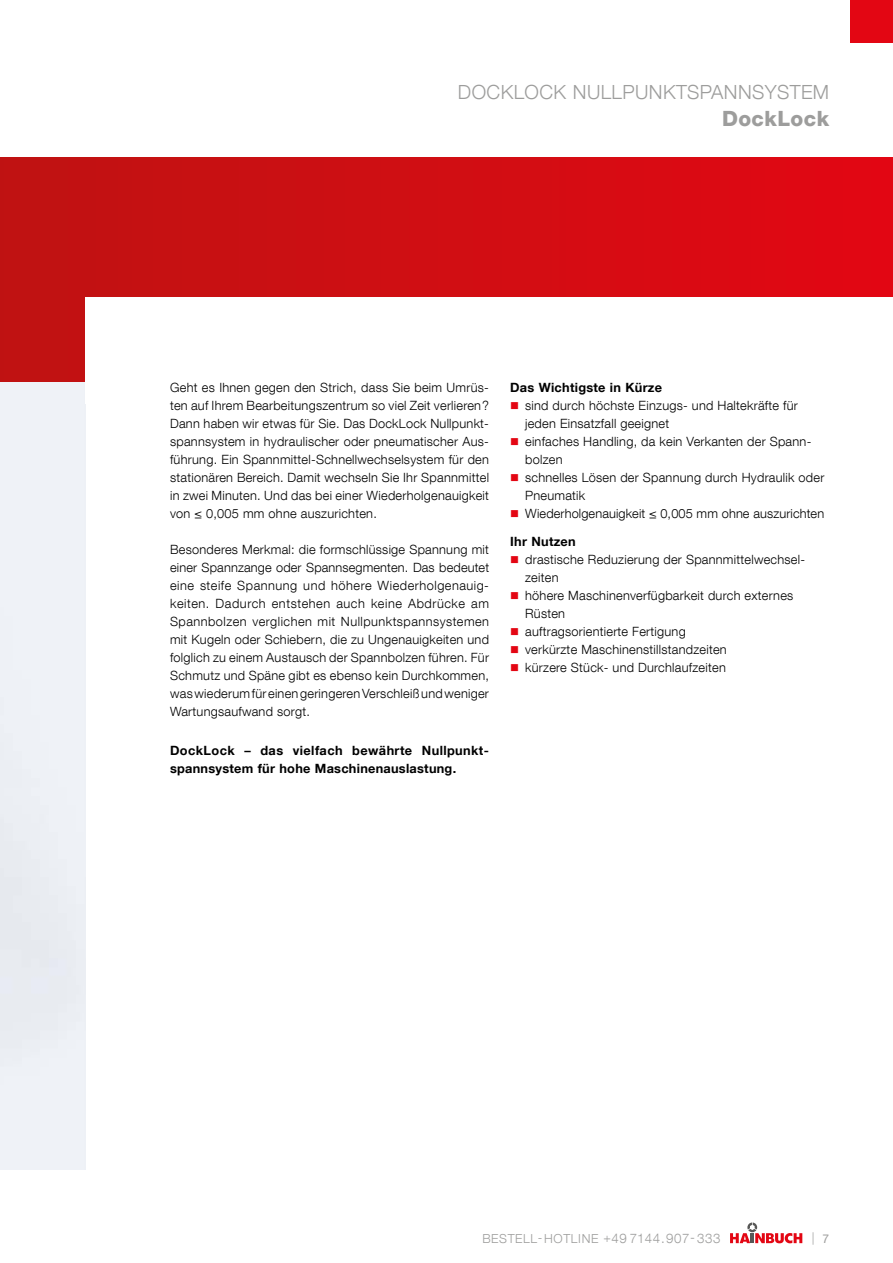
<style>
.page{position:relative;width:893px;height:1263px;background:#fff}
.page>*{position:absolute;margin:0;border:0;box-sizing:border-box;transform-origin:0 0}
.Kopf_Kapitel_Ebene_2{font:800 21px "Helvetica Neue LT Com";letter-spacing:.02em;color:#9d9d9c}
.Kopf_Kapitel_Ebene_2-2{font:300 19.5px "Helvetica Neue LT Com";letter-spacing:.02em;color:#9d9d9c}
._45light-8_5pt-schwa{font:300 12.75px/18px "Helvetica Neue LT Com";letter-spacing:.02em;color:#000;text-align:justify}
.K_Aufzählung_8_5{font:300 12.75px/18px "Helvetica Neue LT Com";letter-spacing:.02em;color:#000}
._75bold-8_5pt-schwar{font:700 12.75px/18px "Helvetica Neue LT Com";letter-spacing:.02em;color:#000}
.Allgemein_Überschrif{font:700 12.75px "Helvetica Neue LT Com";letter-spacing:.02em;color:#000}
.t1{font:300 12.45px "Helvetica Neue LT Com";letter-spacing:.05em;color:#9d9d9c}
.s1{color:#e30613}
.s2{font-size:13.2px}
.s3{font-weight:400;font-size:12px}
</style>
<div class="page">
<svg style="left:730px;top:1222px;width:72px;height:21px"></svg>
<div style="left:0;top:157px;width:893px;height:226px;background:linear-gradient(to right,#c01514,#e30c17)"></div>
<div style="left:85px;top:298px;width:808px;height:106px;background:#fff"></div>
<div style="left:850px;top:0;width:43px;height:43px;background:#e30613"></div>
<p class="Kopf_Kapitel_Ebene_2-2" style="left:458px;top:80px;width:373px">DOCKLOCK NULLPUNKTSPANNSYSTEM</p>
<p class="Kopf_Kapitel_Ebene_2" style="left:722px;top:106px;width:109px">DockLock</p>
<p class="_45light-8_5pt-schwa" style="left:170px;top:378px;width:320px">Geht es Ihnen gegen den Strich, dass Sie beim Umrüs&shy;ten auf Ihrem Bearbeitungszentrum so viel Zeit verlieren?<br>Dann haben wir etwas für Sie. Das DockLock Nullpunkt&shy;spannsystem in hydraulischer oder pneumatischer Aus&shy;führung. Ein Spannmittel-Schnellwechselsystem für den stationären Bereich. Damit wechseln Sie Ihr Spannmittel in zwei Minuten. Und das bei einer Wiederholgenauigkeit von ≤ 0,005 mm ohne auszurichten.</p>
<p class="_45light-8_5pt-schwa" style="left:170px;top:540px;width:321px">Besonderes Merkmal: die formschlüssige Spannung mit einer Spannzange oder Spannsegmenten. Das bedeutet eine steife Spannung und höhere Wiederholgenauig&shy;keiten. Dadurch entstehen auch keine Abdrücke am Spannbolzen verglichen mit Nullpunktspannsystemen mit Kugeln oder Schiebern, die zu Ungenauigkeiten und folglich zu einem Austausch der Spannbolzen führen. Für Schmutz und Späne gibt es ebenso kein Durchkommen, was wiederum für einen geringeren Verschleiß und weniger Wartungsaufwand sorgt.</p>
<p class="_75bold-8_5pt-schwar" style="left:170px;top:741px;width:320px">DockLock – das vielfach bewährte Nullpunkt&shy;spannsystem für hohe Maschinenauslastung.</p>
<p class="Allgemein_Überschrif" style="left:510px;top:379px;width:153px">Das Wichtigste in Kürze</p>
<p class="K_Aufzählung_8_5" style="left:525px;top:396px;width:274px;text-indent:-15px"><span class="s1">■</span> sind durch höchste Einzugs- und Haltekräfte für jeden Einsatzfall geeignet</p>
<p class="K_Aufzählung_8_5" style="left:525px;top:432px;width:286px;text-indent:-15px"><span class="s1">■</span> einfaches Handling, da kein Verkanten der Spann&shy;bolzen</p>
<p class="K_Aufzählung_8_5" style="left:525px;top:468px;width:301px;text-indent:-15px"><span class="s1">■</span> schnelles Lösen der Spannung durch Hydraulik oder<br>Pneumatik</p>
<p class="K_Aufzählung_8_5" style="left:510px;top:504px;width:315px"><span class="s1">■</span> Wiederholgenauigkeit ≤ 0,005 mm ohne auszurichten</p>
<p class="Allgemein_Überschrif" style="left:510px;top:533px;width:67px">Ihr Nutzen</p>
<p class="K_Aufzählung_8_5" style="left:525px;top:550px;width:281px;text-indent:-15px"><span class="s1">■</span> drastische Reduzierung der Spannmittelwechsel&shy;zeiten</p>
<p class="K_Aufzählung_8_5" style="left:525px;top:586px;width:270px;text-indent:-15px"><span class="s1">■</span> höhere Maschinenverfügbarkeit durch externes<br>Rüsten</p>
<p class="K_Aufzählung_8_5" style="left:510px;top:622px;width:177px"><span class="s1">■</span> auftragsorientierte Fertigung</p>
<p class="K_Aufzählung_8_5" style="left:510px;top:640px;width:218px"><span class="s1">■</span> verkürzte Maschinenstillstandzeiten</p>
<p class="K_Aufzählung_8_5" style="left:510px;top:658px;width:217px"><span class="s1">■</span> kürzere Stück- und Durchlaufzeiten</p>
<p class="t1" style="left:482px;top:1230px;width:240px">BESTELL-HOTLINE +<span class="s2">49 7144.907-333</span></p>
<p class="t1" style="left:812px;top:1230px;width:19px">| <span class="s3">7</span></p>
</div>
